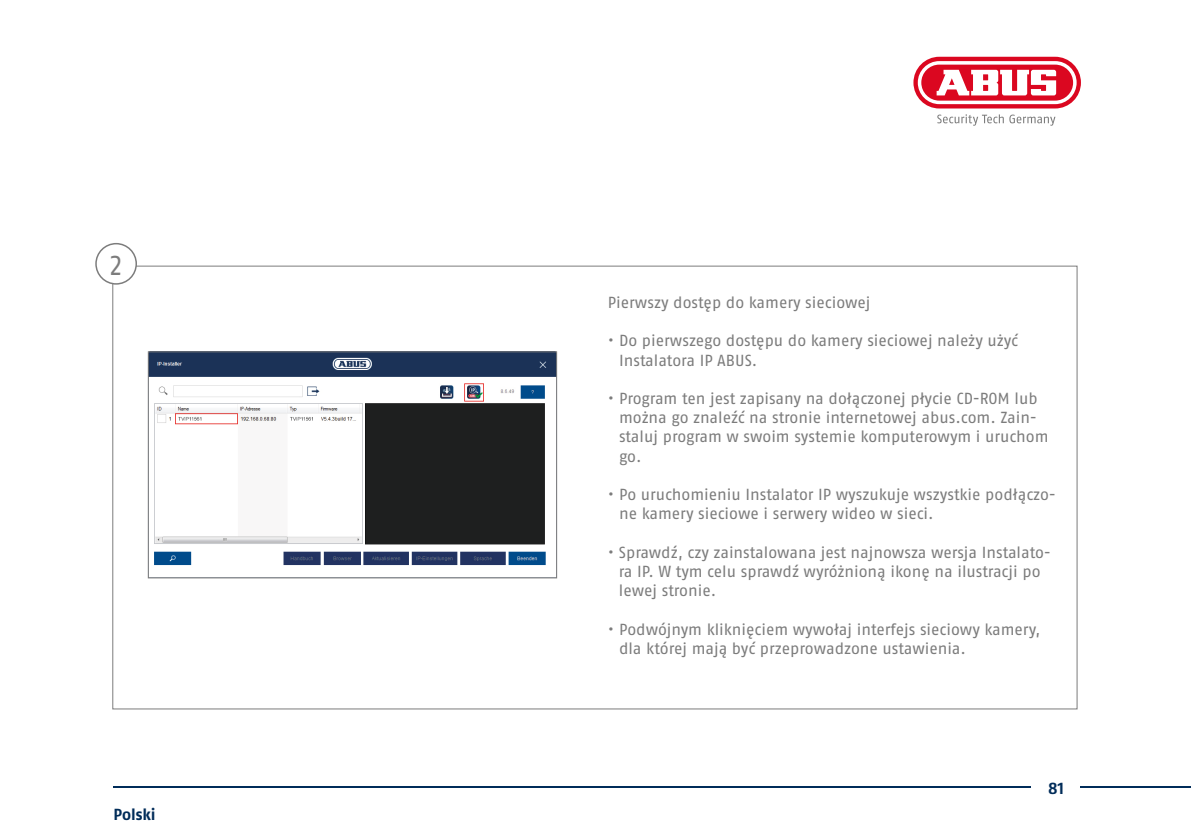
<style>
.page{position:relative;width:1191px;height:840px;background:#fff}
.page>*{position:absolute;margin:0;border:0;box-sizing:border-box;transform-origin:0 0}
.t1{font:27.2px "ABUS Fago Pro";color:#7c7c7c;scale:.94 1}
.t2{font:16px/19.2px "ABUS Fago Pro";color:#7c7c7c}
.t3{font:700 16px "ABUS Fago Pro";letter-spacing:-.005em;color:#002c59}
</style>
<div class="page">
<hr style="left:113px;top:785px;width:917px;height:2px;background:#002c59">
<hr style="left:1081px;top:785px;width:110px;height:2px;background:#002c59">
<svg style="left:913px;top:57px;width:168px;height:51px"></svg>
<svg style="left:917px;top:61px;width:159px;height:43px"></svg>
<svg style="left:937px;top:114px;width:118px;height:12px"></svg>
<div style="left:95px;top:243px;width:42px;height:41px;border:1px solid #7c7c7c;border-radius:50%"></div>
<img style="left:150px;top:353px;width:405px;height:213px">
<div style="left:148px;top:351px;width:409px;height:227px;border:1px solid #7c7c7c"></div>
<h1 class="t1" style="left:110px;top:248px;width:14px">2</h1>
<p class="t3" style="left:113px;top:804px;width:44px">Polski</p>
<p class="t2" style="left:608px;top:292px;width:264px">Pierwszy dostęp do kamery sieciowej</p>
<p class="t2" style="left:619px;top:331px;width:400px;text-indent:-11px">• Do pierwszego dostępu do kamery sieciowej należy użyć<br>Instalatora IP ABUS.</p>
<p class="t2" style="left:619px;top:388px;width:431px;text-indent:-11px">• Program ten jest zapisany na dołączonej płycie CD-ROM lub można go znaleźć na stronie internetowej abus.com. Zain&shy;staluj program w swoim systemie komputerowym i uruchom go.</p>
<p class="t2" style="left:619px;top:484px;width:438px;text-indent:-11px">• Po uruchomieniu Instalator IP wyszukuje wszystkie podłączo&shy;ne kamery sieciowe i serwery wideo w sieci.</p>
<p class="t2" style="left:619px;top:542px;width:433px;text-indent:-11px">• Sprawdź, czy zainstalowana jest najnowsza wersja Instalato&shy;ra IP. W tym celu sprawdź wyróżnioną ikonę na ilustracji po lewej stronie.</p>
<p class="t2" style="left:619px;top:619px;width:423px;text-indent:-11px">• Podwójnym kliknięciem wywołaj interfejs sieciowy kamery, dla której mają być przeprowadzone ustawienia.</p>
<p class="t3" style="left:1048px;top:778px;width:17px">81</p>
</div>
